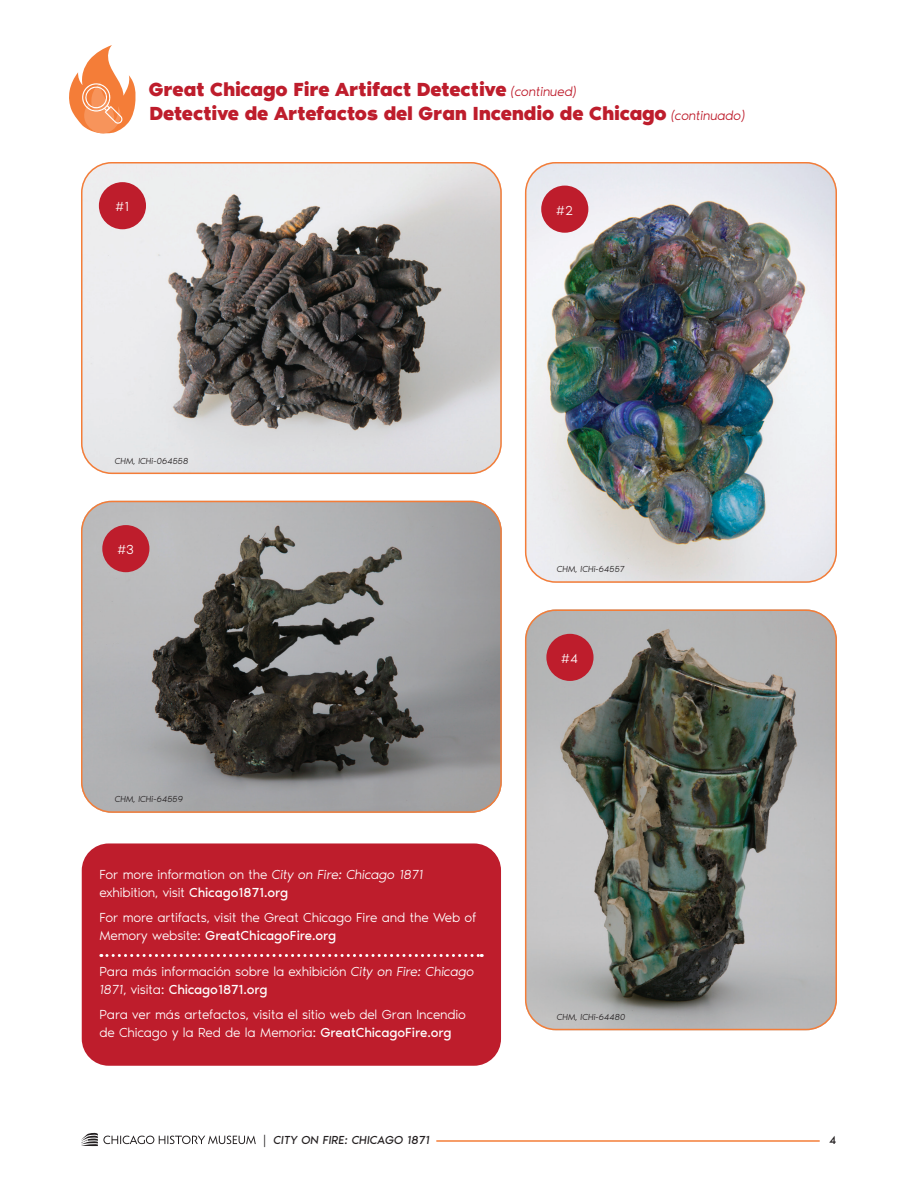
<style>
.page{position:relative;width:918px;height:1188px;background:#fff}
.page>*{position:absolute;margin:0;border:0;box-sizing:border-box;transform-origin:0 0}
.t1{font:700 19.5px/24px "Noir Std";letter-spacing:-.01em;color:#be1d2c}
.t2{font:300 13.5px/18px "Noir Std";letter-spacing:-.01em;color:#fff}
.t3{font:13.5px "Noir Pro";letter-spacing:-.01em;color:#fff}
.t4{font:italic 12px "Noir Pro";color:#231f20}
.t5{font:12px "Noir Pro";color:#231f20}
.t6{font:italic 300 9px "Noir Std";color:#231f20}
.s1{font-weight:300;font-style:italic;font-size:13.5px}
.s2{font-style:italic}
.s3{font-family:"Noir Pro";font-weight:400}
.s4{font-family:"Noir Std";font-weight:300}
.s5{font-family:"Noir Std";font-weight:300;font-style:italic}
.s6{font-style:normal}
</style>
<div class="page">
<hr style="left:436px;top:1140px;width:384px;height:2px;background:#f47d38">
<svg style="left:81px;top:1132px;width:175px;height:14px"></svg>
<div style="left:82px;top:843px;width:419px;height:223px;background:#be1d2c;border-radius:27px"></div>
<svg style="left:69px;top:45px;width:67px;height:89px"></svg>
<img style="left:525px;top:612px;width:312px;height:418px">
<div style="left:525px;top:609px;width:312px;height:421px;border:2px solid #f47d38;border-radius:30px"></div>
<img style="left:525px;top:162px;width:312px;height:418px">
<div style="left:525px;top:162px;width:312px;height:421px;border:2px solid #f47d38;border-radius:30px"></div>
<div style="left:546px;top:634px;width:48px;height:47px;background:#be1d2c;border-radius:50%"></div>
<div style="left:541px;top:186px;width:47px;height:47px;background:#be1d2c;border-radius:50%"></div>
<img style="left:81px;top:162px;width:418px;height:312px">
<div style="left:81px;top:162px;width:421px;height:312px;border:2px solid #f47d38;border-radius:30px"></div>
<div style="left:99px;top:182px;width:47px;height:47px;background:#be1d2c;border-radius:50%"></div>
<img style="left:81px;top:501px;width:421px;height:312px">
<div style="left:81px;top:501px;width:421px;height:312px;border:2px solid #f47d38;border-radius:30px"></div>
<div style="left:102px;top:525px;width:47px;height:47px;background:#be1d2c;border-radius:50%"></div>
<svg style="left:101px;top:954px;width:381px;height:3px"></svg>
<h1 class="t1" style="left:149px;top:76px;width:598px">Great Chicago Fire Artifact Detective <span class="s1">(continued)<br></span>Detective de Artefactos del Gran Incendio de Chicago <span class="s1">(continuado)</span></h1>
<p class="t2" style="left:115px;top:197px;width:15px">#1</p>
<p class="t2" style="left:556px;top:200px;width:19px">#2</p>
<p class="t6" style="left:115px;top:454px;width:75px">CHM, ICHi-064558</p>
<p class="t2" style="left:117px;top:540px;width:19px">#3</p>
<p class="t6" style="left:115px;top:793px;width:70px">CHM, ICHi-64559</p>
<p class="t2" style="left:99px;top:865px;width:325px">For more information on the <span class="s2">City on Fire: Chicago 1871 </span>exhibition, visit <span class="s3">Chicago1871.org</span></p>
<p class="t2" style="left:99px;top:908px;width:379px">For more artifacts, visit the Great Chicago Fire and the Web of</p>
<p class="t3" style="left:99px;top:925px;width:238px"><span class="s4">Memory website:</span> GreatChicagoFire.org</p>
<p class="t2" style="left:99px;top:962px;width:376px">Para más información sobre la exhibición <span class="s2">City on Fire: Chicago</span></p>
<p class="t3" style="left:99px;top:979px;width:170px"><span class="s5">1871</span><span class="s4">, visita:</span> Chicago1871.org</p>
<p class="t2" style="left:99px;top:1004px;width:368px">Para ver más artefactos, visita el sitio web del Gran Incendio de Chicago y la Red de la Memoria: <span class="s3">GreatChicagoFire.org</span></p>
<p class="t6" style="left:557px;top:563px;width:69px">CHM, ICHi-64557</p>
<p class="t2" style="left:561px;top:648px;width:19px">#4</p>
<p class="t6" style="left:557px;top:1010px;width:70px">CHM, ICHi-64480</p>
<p class="t4" style="left:263px;top:1131px;width:168px"><span class="s6">|</span> CITY ON FIRE: CHICAGO 1871</p>
<p class="t5" style="left:829px;top:1131px;width:9px">4</p>
</div>
